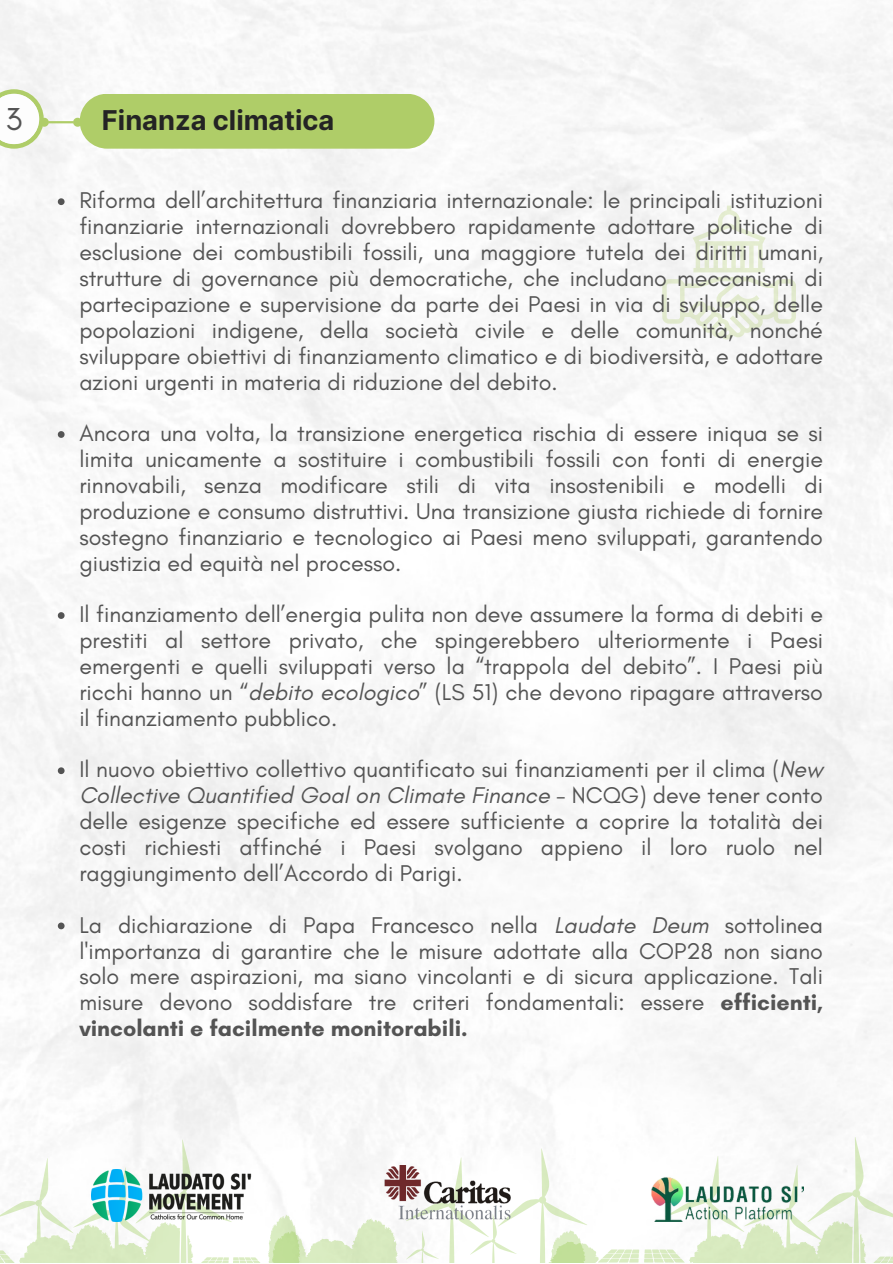
<style>
.page{position:relative;width:893px;height:1264px;background:#fff}
.page>*{position:absolute;margin:0;border:0;box-sizing:border-box;transform-origin:0 0}
.t1{font:32.4px "Glacial Indifference";color:#545454}
.t2{font:700 27.3px "Inter";color:#242424}
.t3{font:23.25px/25.8px "Glacial Indifference";color:#545454;text-align:justify}
.s1{font-style:italic}
.s2{font-weight:700}
</style>
<div class="page">
<svg style="left:0;top:1136px;width:892px;height:126px"></svg>
<img style="left:91px;top:1169px;width:161px;height:52px">
<img style="left:640px;top:1176px;width:163px;height:45px">
<svg style="left:0;top:89px;width:44px;height:60px"></svg>
<hr style="left:48px;top:121px;width:26px;height:2px;background:#afcd68">
<div style="left:41px;top:119px;width:7px;height:7px;background:#afcd68;border-radius:50%"></div>
<div style="left:40px;top:118px;width:9px;height:9px;border:2px solid #afcd68;border-radius:50%"></div>
<div style="left:74px;top:119px;width:7px;height:7px;background:#afcd68;border-radius:50%"></div>
<div style="left:73px;top:118px;width:9px;height:9px;border:2px solid #afcd68;border-radius:50%"></div>
<div style="left:80px;top:94px;width:354px;height:55px;background:#afcd68"></div>
<img style="left:384px;top:1165px;width:129px;height:56px">
<svg style="left:662px;top:205px;width:133px;height:134px"></svg>
<svg style="left:58px;top:198px;width:7px;height:7px"></svg>
<svg style="left:58px;top:431px;width:7px;height:7px"></svg>
<svg style="left:58px;top:612px;width:7px;height:7px"></svg>
<svg style="left:58px;top:767px;width:7px;height:7px"></svg>
<svg style="left:58px;top:922px;width:7px;height:7px"></svg>
<p class="t1" style="left:6px;top:99px;width:18px">3</p>
<p class="t2" style="left:102px;top:104px;width:234px">Finanza climatica</p>
<p class="t3" style="left:79px;top:187px;width:745px">Riforma dell’architettura finanziaria internazionale: le principali istituzioni finanziarie internazionali dovrebbero rapidamente adottare politiche di esclusione dei combustibili fossili, una maggiore tutela dei diritti umani, strutture di governance più democratiche, che includano meccanismi di partecipazione e supervisione da parte dei Paesi in via di sviluppo, delle popolazioni indigene, della società civile e delle comunità, nonché sviluppare obiettivi di finanziamento climatico e di biodiversità, e adottare azioni urgenti in materia di riduzione del debito.</p>
<p class="t3" style="left:79px;top:420px;width:745px">Ancora una volta, la transizione energetica rischia di essere iniqua se si limita unicamente a sostituire i combustibili fossili con fonti di energie rinnovabili, senza modificare stili di vita insostenibili e modelli di produzione e consumo distruttivi. Una transizione giusta richiede di fornire sostegno finanziario e tecnologico ai Paesi meno sviluppati, garantendo giustizia ed equità nel processo.</p>
<p class="t3" style="left:79px;top:601px;width:745px">Il finanziamento dell’energia pulita non deve assumere la forma di debiti e prestiti al settore privato, che spingerebbero ulteriormente i Paesi emergenti e quelli sviluppati verso la “trappola del debito”. I Paesi più ricchi hanno un “<span class="s1">debito ecologico</span>” (LS 51) che devono ripagare attraverso il finanziamento pubblico.</p>
<p class="t3" style="left:79px;top:756px;width:745px">Il nuovo obiettivo collettivo quantificato sui finanziamenti per il clima (<span class="s1">New Collective Quantified Goal on Climate Finance</span> - NCQG) deve tener conto delle esigenze specifiche ed essere sufficiente a coprire la totalità dei costi richiesti affinché i Paesi svolgano appieno il loro ruolo nel raggiungimento dell’Accordo di Parigi.</p>
<p class="t3" style="left:79px;top:911px;width:745px">La dichiarazione di Papa Francesco nella <span class="s1">Laudate Deum</span> sottolinea l'importanza di garantire che le misure adottate alla COP28 non siano solo mere aspirazioni, ma siano vincolanti e di sicura applicazione. Tali misure devono soddisfare tre criteri fondamentali: essere <span class="s2">efficienti, vincolanti e facilmente monitorabili.</span></p>
</div>
